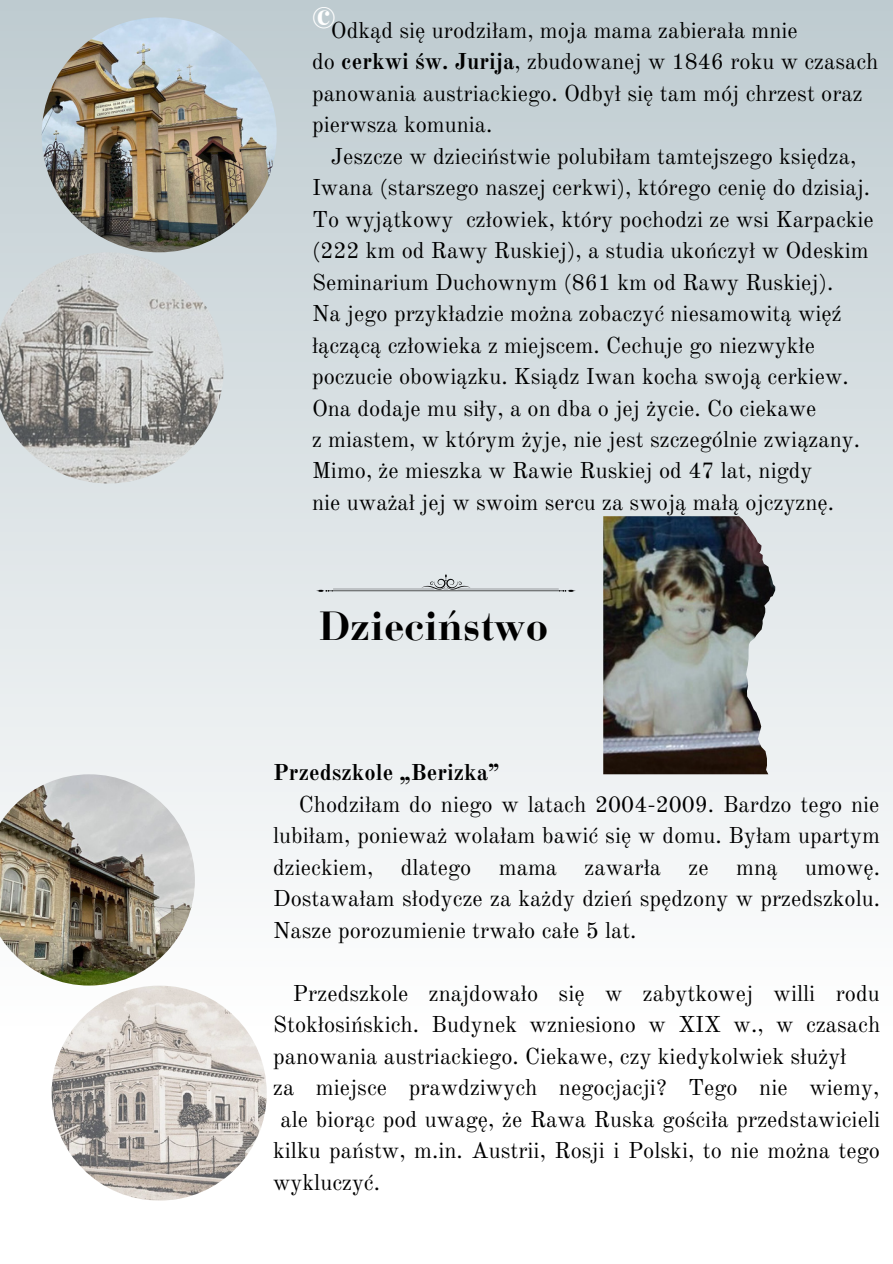
<style>
.page{position:relative;width:893px;height:1264px;background:#fff}
.page>*{position:absolute;margin:0;border:0;box-sizing:border-box;transform-origin:0 0}
.t1{font:700 40.5px "Bauer Bodoni Pro";color:#000}
.t2{font:700 26.85px "Playfair Display";color:#fff}
.t3{font:22.5px/31.5px "Old Standard";color:#000}
.t4{font:700 22.5px "Old Standard";color:#000}
.s1{font-weight:700}
</style>
<div class="page">
<img style="left:1px;top:0;width:891px;height:1201px">
<svg style="left:315px;top:574px;width:261px;height:18px;background:#d1d6d8"></svg>
<img style="left:52px;top:985px;width:215px;height:215px;border-radius:50%">
<img style="left:0;top:774px;width:195px;height:211px">
<img style="left:603px;top:516px;width:172px;height:258px">
<img style="left:0;top:252px;width:224px;height:231px">
<img style="left:42px;top:17px;width:235px;height:235px;border-radius:50%">
<p class="t2" style="left:312px;top:-1px;width:25px">©</p>
<p class="t3" style="left:331px;top:14px;width:468px">Odkąd się urodziłam, moja mama zabierała mnie</p>
<p class="t3" style="left:312px;top:46px;width:568px">do <span class="s1">cerkwi św. Jurija</span>, zbudowanej w 1846 roku w czasach panowania austriackiego. Odbył się tam mój chrzest oraz pierwsza komunia.</p>
<p class="t3" style="left:312px;top:140px;width:563px;text-indent:19px">Jeszcze w dzieciństwie polubiłam tamtejszego księdza, Iwana (starszego naszej cerkwi), którego cenię do dzisiaj.<br>To wyjątkowy człowiek, który pochodzi ze wsi Karpackie (222 km od Rawy Ruskiej), a studia ukończył w Odeskim Seminarium Duchownym (861 km od Rawy Ruskiej).</p>
<p class="t3" style="left:312px;top:298px;width:538px">Na jego przykładzie można zobaczyć niesamowitą więź łączącą człowieka z miejscem. Cechuje go niezwykłe poczucie obowiązku. Ksiądz Iwan kocha swoją cerkiew.</p>
<p class="t3" style="left:312px;top:392px;width:506px">Ona dodaje mu siły, a on dba o jej życie. Co ciekawe</p>
<p class="t3" style="left:312px;top:424px;width:549px">z miastem, w którym żyje, nie jest szczególnie związany.<br>Mimo, że mieszka w Rawie Ruskiej od 47 lat, nigdy</p>
<p class="t3" style="left:312px;top:487px;width:523px">nie uważał jej w swoim sercu za swoją małą ojczyznę.</p>
<p class="t1" style="left:319px;top:610px;width:231px">Dzieciństwo</p>
<p class="t4" style="left:273px;top:759px;width:228px">Przedszkole „Berizka”</p>
<p class="t3" style="left:273px;top:788px;width:608px;text-align:justify;text-indent:26px">Chodziłam do niego w latach 2004-2009. Bardzo tego nie lubiłam, ponieważ wolałam bawić się w domu. Byłam upartym dzieckiem, dlatego mama zawarła ze mną umowę.<br>Dostawałam słodycze za każdy dzień spędzony w przedszkolu.<br>Nasze porozumienie trwało całe 5 lat.</p>
<p class="t3" style="left:273px;top:977px;width:608px;text-align:justify;text-indent:20px">Przedszkole znajdowało się w zabytkowej willi rodu Stokłosińskich. Budynek wzniesiono w XIX w., w czasach panowania austriackiego. Ciekawe, czy kiedykolwiek służył</p>
<p class="t3" style="left:273px;top:1072px;width:607px">za miejsce prawdziwych negocjacji? Tego nie wiemy,</p>
<p class="t3" style="left:280px;top:1103px;width:601px">ale biorąc pod uwagę, że Rawa Ruska gościła przedstawicieli</p>
<p class="t3" style="left:273px;top:1135px;width:608px">kilku państw, m.in. Austrii, Rosji i Polski, to nie można tego</p>
<p class="t3" style="left:273px;top:1166px;width:108px">wykluczyć.</p>
</div>
